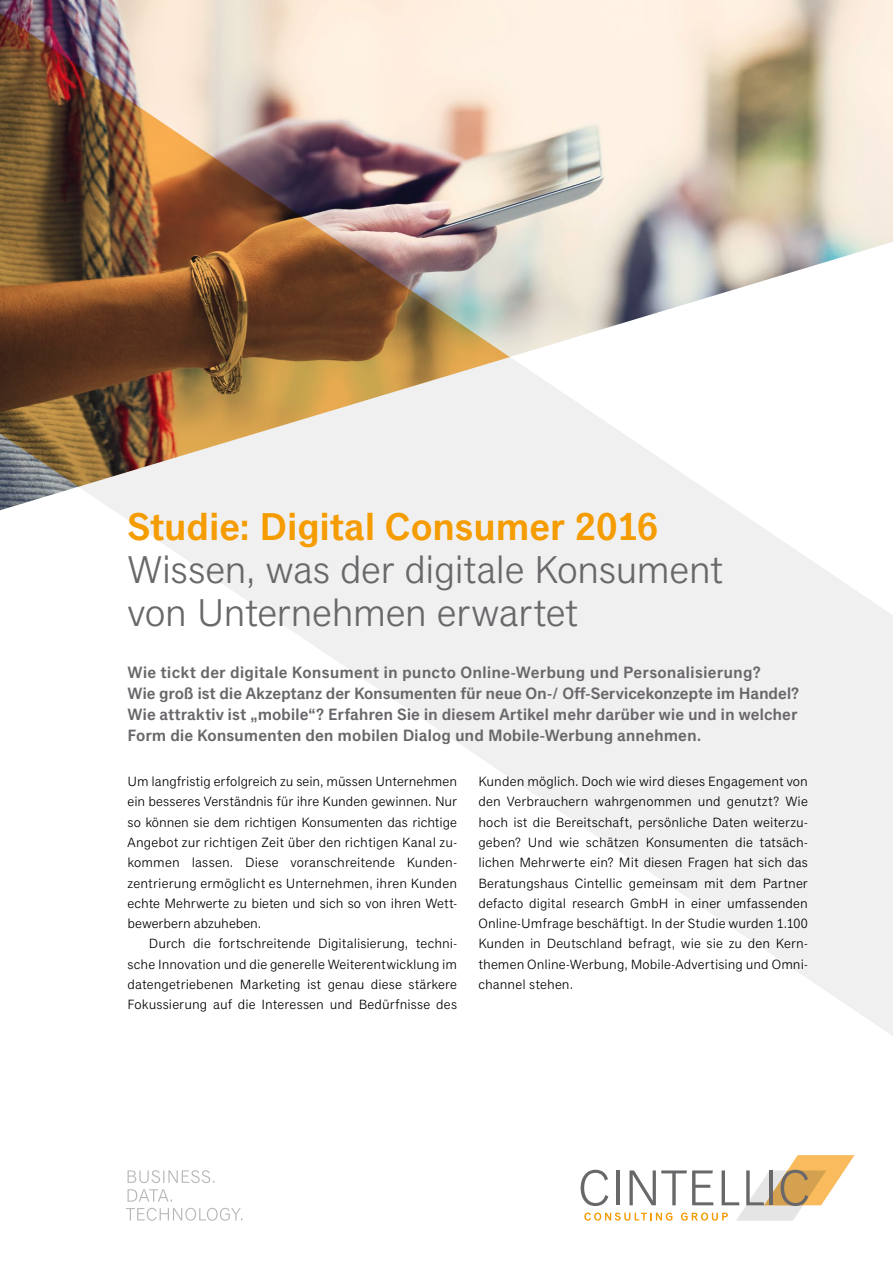
<style>
.page{position:relative;width:893px;height:1263px;background:#fff}
.page>*{position:absolute;margin:0;border:0;box-sizing:border-box;transform-origin:0 0}
.t1{font:39px/42.9px "Classic Grotesque Std";letter-spacing:-.015em;color:#6a676b}
.t2{font:600 39px "Classic Grotesque Std";letter-spacing:-.015em;color:#f59c00}
.t3{font:600 16.5px/21px "Classic Grotesque Std";letter-spacing:-.005em;color:#6a676b}
.t4{font:13.5px/20.2px "Classic Grotesque Std";color:#000;text-align:justify}
</style>
<div class="page">
<svg style="left:114px;top:510px;width:779px;height:526px"></svg>
<img style="left:0;top:0;width:893px;height:510px">
<img style="left:0;top:13px;width:510px;height:474px">
<svg style="left:126px;top:1208px;width:116px;height:13px"></svg>
<svg style="left:128px;top:1189px;width:44px;height:13px"></svg>
<svg style="left:128px;top:1170px;width:86px;height:13px"></svg>
<svg style="left:581px;top:1155px;width:273px;height:65px"></svg>
<h1 class="t2" style="left:128px;top:505px;width:533px">Studie: Digital Consumer 2016</h1>
<h1 class="t1" style="left:128px;top:549px;width:598px">Wissen, was der digitale Konsument von Unternehmen erwartet</h1>
<p class="t3" style="left:128px;top:663px;width:673px">Wie tickt der digitale Konsument in puncto Online-Werbung und Personalisierung?<br>Wie groß ist die Akzeptanz der Konsumenten für neue On-/ Off-Servicekonzepte im Handel?<br>Wie attraktiv ist „mobile“? Erfahren Sie in diesem Artikel mehr darüber wie und in welcher Form die Konsumenten den mobilen Dialog und Mobile-Werbung annehmen.</p>
<p class="t4" style="left:128px;top:772px;width:331px">Um langfristig erfolgreich zu sein, müssen Unternehmen ein besseres Verständnis für ihre Kunden gewinnen. Nur so können sie dem richtigen Konsumenten das richtige Angebot zur richtigen Zeit über den richtigen Kanal zu&shy;kommen lassen. Diese voranschreitende Kunden&shy;zentrierung ermöglicht es Unternehmen, ihren Kunden echte Mehrwerte zu bieten und sich so von ihren Wett&shy;bewerbern abzuheben.</p>
<p class="t4" style="left:128px;top:934px;width:331px;text-indent:21px">Durch die fortschreitende Digitalisierung, techni&shy;sche Innovation und die generelle Weiterentwicklung im datengetriebenen Marketing ist genau diese stärkere Fokussierung auf die Interessen und Bedürfnisse des</p>
<p class="t4" style="left:478px;top:772px;width:331px">Kunden möglich. Doch wie wird dieses Engagement von den Verbrauchern wahrgenommen und genutzt? Wie hoch ist die Bereitschaft, persönliche Daten weiterzu&shy;geben? Und wie schätzen Konsumenten die tatsäch&shy;lichen Mehrwerte ein? Mit diesen Fragen hat sich das Beratungshaus Cintellic gemeinsam mit dem Partner defacto digital research GmbH in einer umfassenden Online--Umfrage beschäftigt. In der Studie wurden 1.100<br>Kunden in Deutschland befragt, wie sie zu den Kern&shy;themen Online-Werbung, Mobile-Advertising und Omni&shy;channel stehen.</p>
</div>
